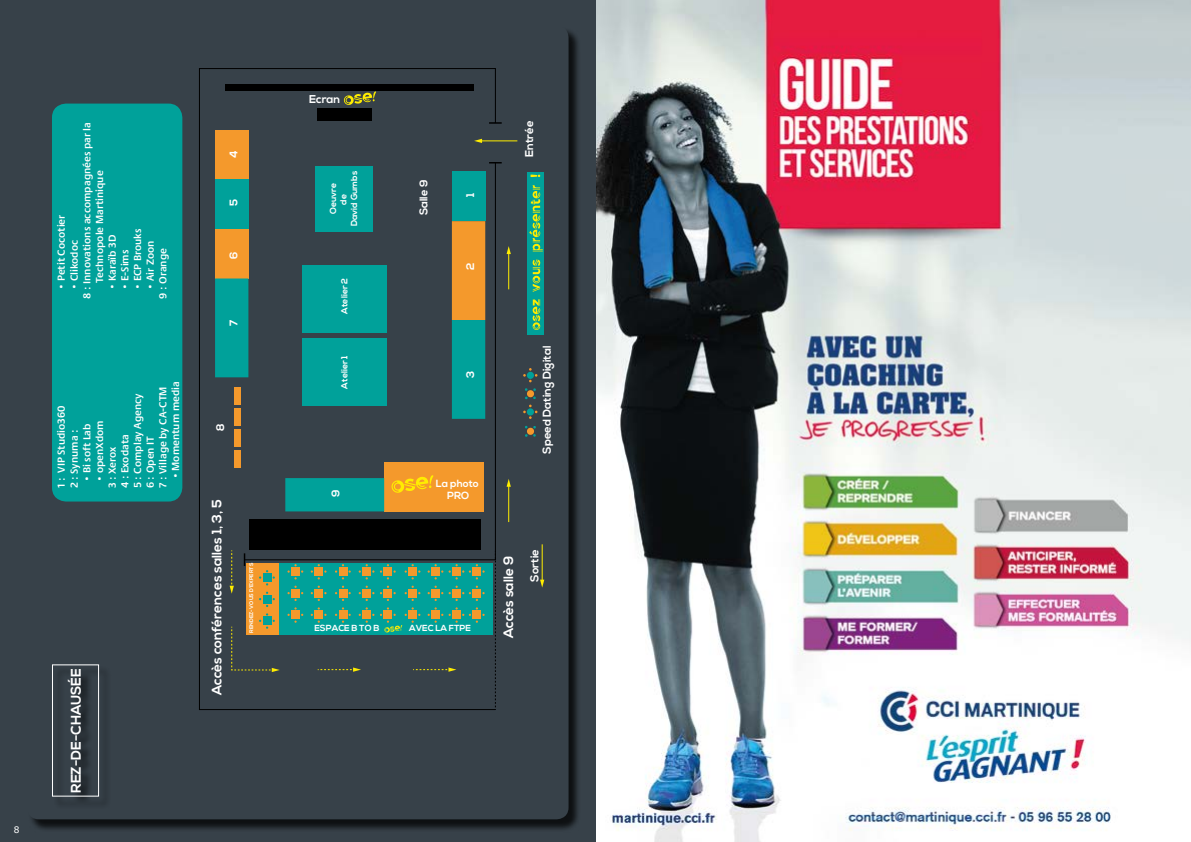
<style>
.page{position:relative;width:1191px;height:842px;background:#fff}
.page>*{position:absolute;margin:0;border:0;box-sizing:border-box;transform-origin:0 0}
.t1{font:700 14px "Nexa";color:#fff}
.t2{font:700 13.6px "Nexa";color:#fff}
.t3{font:700 11.4px "Nexa";color:#fff}
.t4{font:700 11.1px "Nexa";color:#fff}
.t5{font:600 10.6px/12.7px "Praxis Next";color:#fff}
.t6{font:700 10.4px/12.4px "Nexa";color:#fff;text-align:center}
.t7{font:9px "Verdana";color:#fff}
.t8{font:700 8.8px/10.6px "Nexa";color:#fff;text-align:center}
.t9{font:700 5.3px "Nexa";color:#fff}
</style>
<div class="page">
<img style="left:595px;top:0;width:596px;height:842px">
<div style="left:0;top:0;width:595px;height:842px;background:#374149"></div>
<div style="left:29px;top:27px;width:552px;height:805px;background:#000;opacity:.75"></div>
<div style="left:27px;top:25px;width:541px;height:794px;background:#374149;border-radius:12px"></div>
<div style="left:52px;top:104px;width:130px;height:397px;background:#00a19a"></div>
<svg style="left:496px;top:122px;width:6px;height:2px"></svg>
<hr style="left:480px;top:140px;width:37px;height:1px;background:#ffed00">
<hr style="left:542px;top:544px;width:1px;height:37px;background:#ffed00">
<svg style="left:540px;top:580px;width:4px;height:8px"></svg>
<hr style="left:508px;top:253px;width:1px;height:36px;background:#ffed00">
<svg style="left:506px;top:246px;width:5px;height:8px"></svg>
<hr style="left:508px;top:485px;width:1px;height:37px;background:#ffed00">
<svg style="left:506px;top:479px;width:5px;height:8px"></svg>
<div style="left:527px;top:285px;width:17px;height:49px;background:#00a19a"></div>
<div style="left:527px;top:237px;width:17px;height:49px;background:#00a19a"></div>
<div style="left:527px;top:188px;width:17px;height:50px;background:#00a19a"></div>
<div style="left:527px;top:172px;width:17px;height:16px;background:#00a19a"></div>
<svg style="left:199px;top:68px;width:297px;height:642px"></svg>
<svg style="left:243px;top:161px;width:253px;height:400px"></svg>
<div style="left:317px;top:108px;width:55px;height:13px;background:#000"></div>
<div style="left:249px;top:519px;width:232px;height:31px;background:#000"></div>
<div style="left:225px;top:85px;width:248px;height:6px;background:#000"></div>
<svg style="left:523px;top:368px;width:14px;height:14px"></svg>
<svg style="left:525px;top:388px;width:11px;height:11px"></svg>
<svg style="left:523px;top:405px;width:14px;height:14px"></svg>
<svg style="left:525px;top:426px;width:11px;height:11px"></svg>
<svg style="left:231px;top:613px;width:49px;height:59px"></svg>
<svg style="left:259px;top:592px;width:16px;height:15px"></svg>
<svg style="left:259px;top:570px;width:16px;height:15px"></svg>
<svg style="left:287px;top:607px;width:16px;height:16px"></svg>
<svg style="left:287px;top:586px;width:16px;height:15px"></svg>
<svg style="left:287px;top:564px;width:16px;height:15px"></svg>
<svg style="left:311px;top:607px;width:15px;height:16px"></svg>
<svg style="left:311px;top:586px;width:15px;height:15px"></svg>
<svg style="left:311px;top:564px;width:15px;height:15px"></svg>
<svg style="left:335px;top:607px;width:16px;height:16px"></svg>
<svg style="left:335px;top:586px;width:16px;height:15px"></svg>
<svg style="left:335px;top:564px;width:16px;height:15px"></svg>
<svg style="left:359px;top:607px;width:15px;height:16px"></svg>
<svg style="left:359px;top:586px;width:15px;height:15px"></svg>
<svg style="left:359px;top:564px;width:15px;height:15px"></svg>
<svg style="left:380px;top:586px;width:16px;height:15px"></svg>
<svg style="left:380px;top:564px;width:16px;height:15px"></svg>
<svg style="left:404px;top:586px;width:16px;height:15px"></svg>
<svg style="left:404px;top:564px;width:16px;height:15px"></svg>
<svg style="left:427px;top:607px;width:57px;height:16px"></svg>
<svg style="left:427px;top:586px;width:57px;height:15px"></svg>
<svg style="left:427px;top:564px;width:57px;height:15px"></svg>
<svg style="left:344px;top:91px;width:32px;height:14px"></svg>
<svg style="left:495px;top:551px;width:1px;height:159px"></svg>
<svg style="left:532px;top:299px;width:8px;height:31px"></svg>
<svg style="left:532px;top:259px;width:8px;height:33px"></svg>
<svg style="left:529px;top:185px;width:14px;height:66px"></svg>
<svg style="left:530px;top:175px;width:10px;height:2px"></svg>
<svg style="left:391px;top:475px;width:42px;height:18px"></svg>
<svg style="left:380px;top:607px;width:40px;height:25px"></svg>
<div style="left:54px;top:666px;width:58px;height:143px;background:#000;opacity:.75"></div>
<div style="left:52px;top:664px;width:47px;height:133px;border:1px solid #fff"></div>
<p class="t7" style="left:14px;top:823px;width:7px">8</p>
<p class="t5" style="left:80px;top:299px;width:178px;rotate:-90deg">8 : Innovations accompagnées par la</p>
<p class="t5" style="left:93px;top:283px;width:114px;rotate:-90deg">Technopole Martinique</p>
<p class="t5" style="left:55px;top:288px;width:75px;rotate:-90deg">• Petit Cocotier</p>
<p class="t5" style="left:131px;top:288px;width:61px;rotate:-90deg">• ECP Brouks</p>
<p class="t5" style="left:105px;top:288px;width:55px;rotate:-90deg">• Karaïb 3D</p>
<p class="t5" style="left:67px;top:288px;width:50px;rotate:-90deg">• Clikodoc</p>
<p class="t5" style="left:143px;top:299px;width:59px;text-indent:10px;rotate:-90deg">• Air Zoon<br>9 : Orange</p>
<p class="t5" style="left:118px;top:288px;width:40px;rotate:-90deg">• E-Sims</p>
<p class="t5" style="left:93px;top:488px;width:103px;text-indent:8px;rotate:-90deg">• openXdom<br>3 : Xerox<br>4 : Exodata<br>5 : Complay Agency<br>6 : Open IT<br>7 : Village by CA-CTM</p>
<p class="t5" style="left:169px;top:478px;width:98px;rotate:-90deg">• Momentum media</p>
<p class="t5" style="left:55px;top:488px;width:84px;rotate:-90deg">1 : VIP Studio360<br>2 : Synuma :</p>
<p class="t5" style="left:80px;top:481px;width:59px;rotate:-90deg">• Bi soft Lab</p>
<h1 class="t1" style="left:68px;top:793px;width:126px;rotate:-90deg">REZ-DE-CHAUSÉE</h1>
<p class="t4" style="left:227px;top:158px;width:9px;rotate:-90deg">4</p>
<p class="t4" style="left:227px;top:206px;width:8px;rotate:-90deg">5</p>
<p class="t4" style="left:227px;top:259px;width:9px;rotate:-90deg">6</p>
<p class="t4" style="left:227px;top:326px;width:8px;rotate:-90deg">7</p>
<p class="t4" style="left:214px;top:431px;width:9px;rotate:-90deg">8</p>
<p class="t2" style="left:209px;top:695px;width:197px;rotate:-90deg">Accès conférences salles 1, 3, 5</p>
<p class="t9" style="left:248px;top:633px;width:71px;rotate:-90deg">RENDEZ- VOUS D’EXPERTS</p>
<p class="t3" style="left:309px;top:92px;width:33px">Ecran</p>
<p class="t8" style="left:328px;top:226px;width:57px;rotate:-90deg">Oeuvre<br>de<br>David Gumbs</p>
<p class="t4" style="left:417px;top:215px;width:37px;rotate:-90deg">Salle 9</p>
<p class="t8" style="left:339px;top:314px;width:37px;rotate:-90deg">Atelier 2</p>
<p class="t8" style="left:339px;top:389px;width:35px;rotate:-90deg">Atelier 1</p>
<p class="t4" style="left:464px;top:197px;width:6px;rotate:-90deg">1</p>
<p class="t4" style="left:464px;top:270px;width:9px;rotate:-90deg">2</p>
<p class="t4" style="left:464px;top:378px;width:9px;rotate:-90deg">3</p>
<p class="t4" style="left:329px;top:496px;width:9px;rotate:-90deg">9</p>
<p class="t6" style="left:436px;top:477px;width:45px">La photo<br>PRO</p>
<p class="t8" style="left:314px;top:623px;width:66px">ESPACE B TO B</p>
<p class="t8" style="left:409px;top:623px;width:63px">AVEC LA FTPE</p>
<p class="t3" style="left:522px;top:157px;width:38px;rotate:-90deg">Entrée</p>
<p class="t3" style="left:540px;top:454px;width:110px;rotate:-90deg">Speed Dating Digital</p>
<p class="t2" style="left:500px;top:638px;width:83px;rotate:-90deg">Accès salle 9</p>
<p class="t3" style="left:528px;top:582px;width:34px;rotate:-90deg">Sortie</p>
</div>
